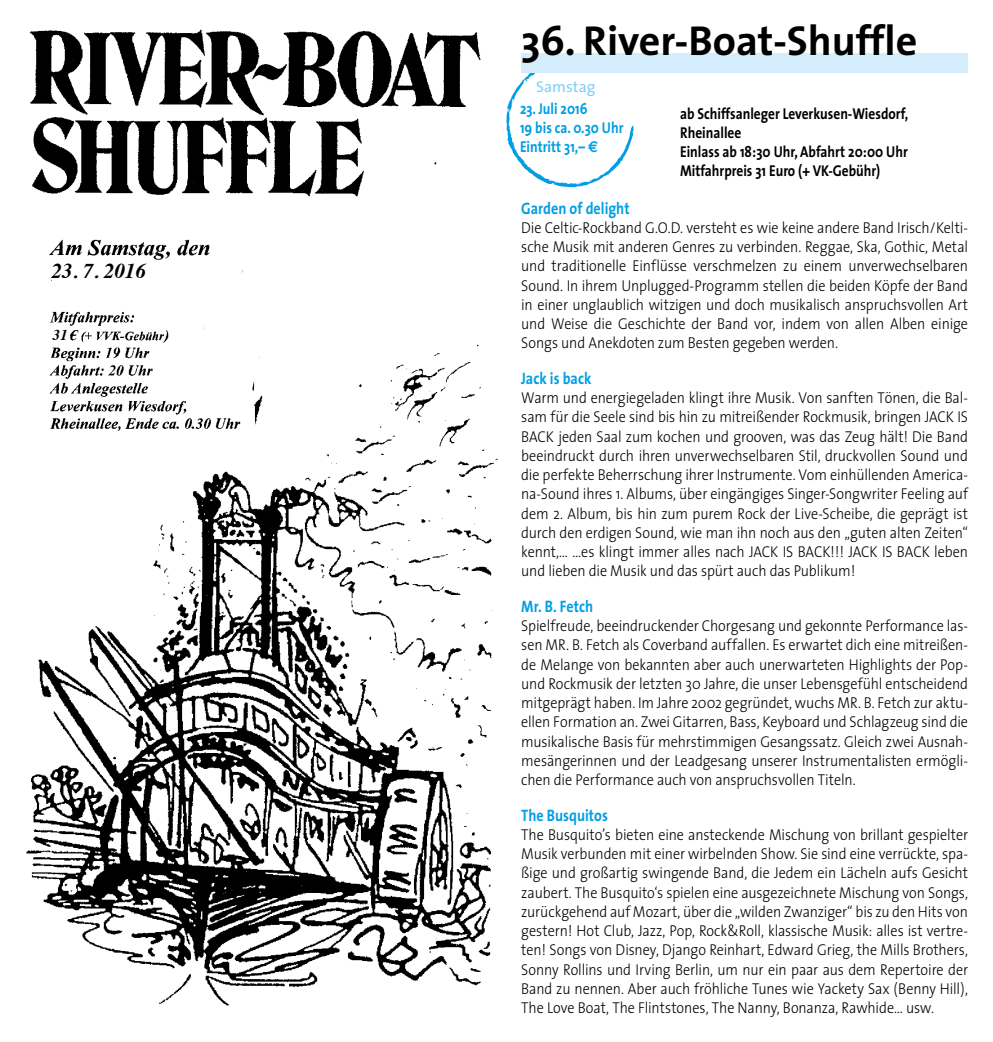
<style>
.page{position:relative;width:993px;height:1042px;background:#fff}
.page>*{position:absolute;margin:0;border:0;box-sizing:border-box;transform-origin:0 0}
.t1{font:700 42px "The Sans";color:#000}
.t2{font:italic 700 21px "Times";color:#000}
.t3{font:700 16.62px "The Sans";color:#009ee3;scale:.85 1}
.t4{font:300 15.75px/19.2px "The Sans";letter-spacing:-.005em;color:#000;text-align:justify;scale:.9 1}
.t5{font:700 15.75px/18.9px "The Sans";color:#000;scale:.85 1}
.t6{font:700 15.75px/18.9px "The Sans";color:#009ee3;scale:.85 1}
.t7{font:15.75px "The Sans";color:#82d0f5}
.t8{font:italic 700 14.88px "Times";color:#000}
.s1{font-family:"Euro Sans"}
</style>
<div class="page">
<img style="left:26px;top:344px;width:472px;height:662px">
<img style="left:29px;top:29px;width:452px;height:168px">
<img style="left:49px;top:239px;width:194px;height:42px">
<div style="left:52px;top:262px;width:114px;height:30px;background:#fff"></div>
<img style="left:35px;top:311px;width:220px;height:133px">
<div style="left:171px;top:326px;width:29px;height:43px;background:#fff"></div>
<div style="left:53px;top:329px;width:17px;height:15px;background:#fff"></div>
<svg style="left:506px;top:73px;width:127px;height:114px"></svg>
<div style="left:521px;top:53px;width:446px;height:20px;background:#d4edfc"></div>
<h2 class="t2" style="left:52px;top:251px;width:96px">23. 7. 2016</h2>
<p class="t8" style="left:53px;top:321px;width:16px">31</p>
<h1 class="t1" style="left:521px;top:6px;width:397px">36. River-Boat-Shuffle</h1>
<p class="t7" style="left:536px;top:74px;width:61px">Samstag</p>
<p class="t6" style="left:520px;top:99px;width:123px">23. Juli 2016<br>19 bis ca. 0.30 Uhr<br>Eintritt 31,– <span class="s1">e</span></p>
<p class="t5" style="left:680px;top:104px;width:270px">ab Schiffsanleger Leverkusen-Wiesdorf,<br>Rheinallee<br>Einlass ab 18:30 Uhr, Abfahrt 20:00 Uhr<br>Mitfahrpreis 31 Euro (+ VK-Gebühr)</p>
<p class="t3" style="left:521px;top:194px;width:129px">Garden of delight</p>
<p class="t4" style="left:521px;top:217px;width:498px">Die Celtic-Rockband G.O.D. versteht es wie keine andere Band Irisch/Kelti&shy;sche Musik mit anderen Genres zu verbinden. Reggae, Ska, Gothic, Metal und traditionelle Einflüsse verschmelzen zu einem unverwechselbaren Sound. In ihrem Unplugged-Programm stellen die beiden Köpfe der Band in einer unglaublich witzigen und doch musikalisch anspruchsvollen Art und Weise die Geschichte der Band vor, indem von allen Alben einige Songs und Anekdoten zum Besten gegeben werden.</p>
<p class="t3" style="left:521px;top:364px;width:84px">Jack is back</p>
<p class="t4" style="left:521px;top:388px;width:498px">Warm und energiegeladen klingt ihre Musik. Von sanften Tönen, die Bal&shy;sam für die Seele sind bis hin zu mitreißender Rockmusik, bringen JACK IS BACK jeden Saal zum kochen und grooven, was das Zeug hält! Die Band beeindruckt durch ihren unverwechselbaren Stil, druckvollen Sound und die perfekte Beherrschung ihrer Instrumente. Vom einhüllenden America&shy;na-Sound ihres 1. Albums, über eingängiges Singer-Songwriter Feeling auf dem 2. Album, bis hin zum purem Rock der Live-Scheibe, die geprägt ist durch den erdigen Sound, wie man ihn noch aus den „guten alten Zeiten“ kennt,… …es klingt immer alles nach JACK IS BACK!!! JACK IS BACK leben und lieben die Musik und das spürt auch das Publikum!</p>
<p class="t3" style="left:521px;top:592px;width:86px">Mr. B. Fetch</p>
<p class="t4" style="left:521px;top:616px;width:498px">Spielfreude, beeindruckender Chorgesang und gekonnte Performance las&shy;sen MR. B. Fetch als Coverband auffallen. Es erwartet dich eine mitreißen&shy;de Melange von bekannten aber auch unerwarteten Highlights der Pop&shy;und Rockmusik der letzten 30 Jahre, die unser Lebensgefühl entscheidend mitgeprägt haben. Im Jahre 2002 gegründet, wuchs MR. B. Fetch zur aktu&shy;ellen Formation an. Zwei Gitarren, Bass, Keyboard und Schlagzeug sind die musikalische Basis für mehrstimmigen Gesangssatz. Gleich zwei Ausnah&shy;mesängerinnen und der Leadgesang unserer Instrumentalisten ermögli&shy;chen die Performance auch von anspruchsvollen Titeln.</p>
<p class="t3" style="left:521px;top:801px;width:104px">The Busquitos</p>
<p class="t4" style="left:521px;top:824px;width:498px">The Busquito’s bieten eine ansteckende Mischung von brillant gespielter Musik verbunden mit einer wirbelnden Show. Sie sind eine verrückte, spa&shy;ßige und großartig swingende Band, die Jedem ein Lächeln aufs Gesicht zaubert. The Busquito‘s spielen eine ausgezeichnete Mischung von Songs, zurückgehend auf Mozart, über die „wilden Zwanziger“ bis zu den Hits von gestern! Hot Club, Jazz, Pop, Rock&amp;Roll, klassische Musik: alles ist vertre&shy;ten! Songs von Disney, Django Reinhart, Edward Grieg, the Mills Brothers, Sonny Rollins und Irving Berlin, um nur ein paar aus dem Repertoire der Band zu nennen. Aber auch fröhliche Tunes wie Yackety Sax (Benny Hill), The Love Boat, The Flintstones, The Nanny, Bonanza, Rawhide… usw.</p>
</div>
